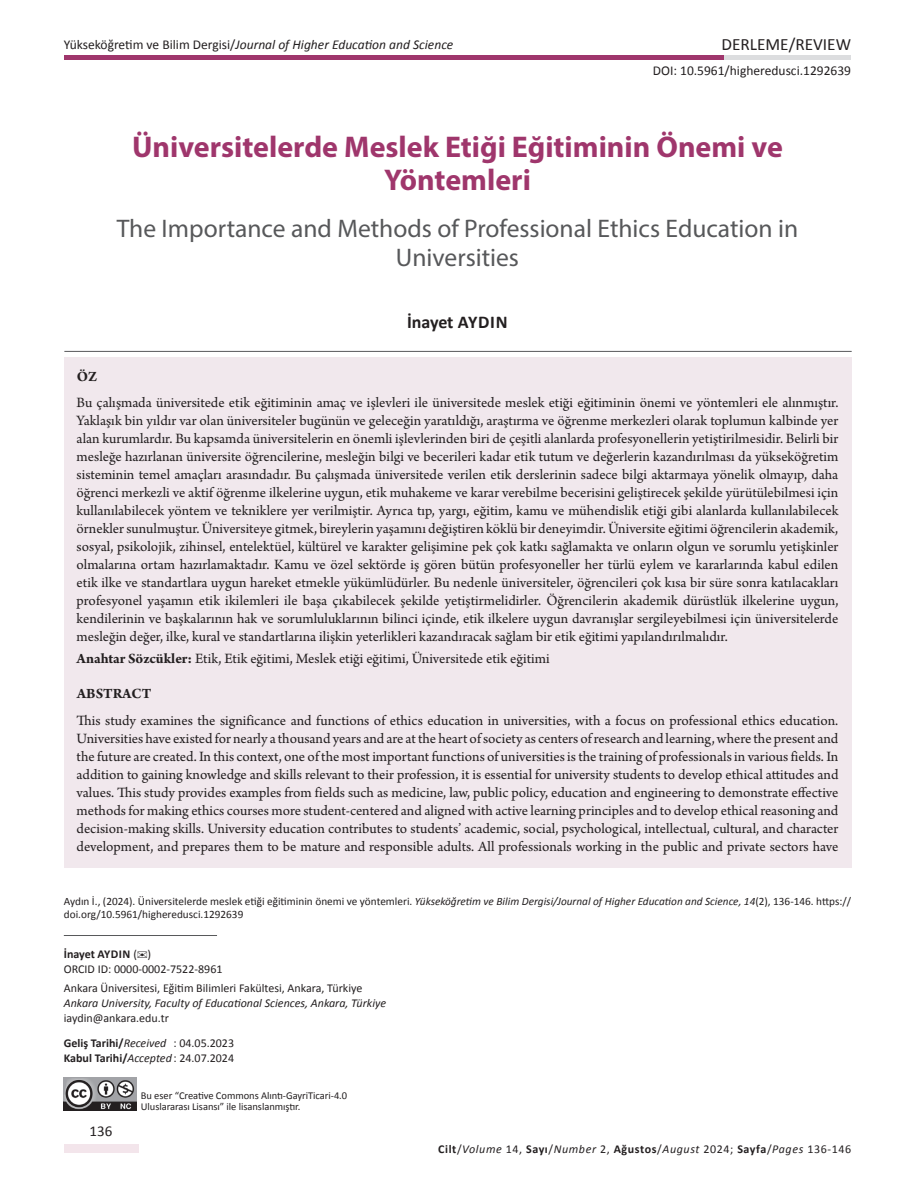
<style>
.page{position:relative;width:915px;height:1191px;background:#fff}
.page>*{position:absolute;margin:0;border:0;box-sizing:border-box;transform-origin:0 0}
.t1{font:700 30px/33px "Myriad Pro";color:#9f366c;text-align:center}
.t2{font:25.5px/29.2px "Myriad Pro";color:#57585a;text-align:center}
.t3{font:700 18px "Calibri";color:#231f20}
.t4{font:17.25px "Calibri";color:#231f20}
.t5{font:15px/18px "Arno Pro";color:#231f20;text-align:justify}
.t6{font:700 15px "Arno Pro";letter-spacing:.005em;color:#231f20}
.t7{font:15px "Calibri";color:#231f20}
.t8{font:italic 13.5px "Calibri";color:#231f20}
.t9{font:13.5px "Calibri";color:#231f20}
.t10{font:12px/15px "Calibri";color:#231f20}
.t11{font:italic 12px "Calibri";letter-spacing:.05em;color:#231f20}
.t12{font:italic 12px "Calibri";color:#231f20}
.t13{font:700 12px "Calibri";color:#231f20}
.t14{font:11.25px/13.5px "Calibri";color:#231f20}
.t15{font:10.5px/11.2px "Calibri";letter-spacing:-.005em;color:#231f20}
.s1{font-style:normal}
.s2{font-weight:700}
.s3{font-style:italic}
.s4{font-weight:400;font-style:italic}
.s5{font-weight:400}
.s6{font-weight:700;font-style:normal}
</style>
<div class="page">
<div style="left:64px;top:1144px;width:74px;height:8px;background:#f3e5eb"></div>
<div style="left:719px;top:55px;width:131px;height:5px;background:#dcdddf"></div>
<div style="left:64px;top:55px;width:659px;height:5px;background:#9f366c"></div>
<div style="left:64px;top:357px;width:786px;height:510px;background:#f1e8ed"></div>
<hr style="left:64px;top:351px;width:787px;height:1px;background:#57585a">
<hr style="left:64px;top:935px;width:153px;height:1px;background:#57585a">
<img style="left:64px;top:1077px;width:73px;height:33px">
<p class="t8" style="left:64px;top:37px;width:391px"><span class="s1">Yükseköğretim ve Bilim Dergisi/</span>Journal of Higher Education and Science</p>
<p class="t4" style="left:721px;top:34px;width:131px">DERLEME/REVIEW</p>
<p class="t9" style="left:652px;top:62px;width:200px">DOI: 10.5961/higheredusci.1292639</p>
<h1 class="t1" style="left:132px;top:130px;width:652px">Üniversitelerde Meslek Etiği Eğitiminin Önemi ve<br>Yöntemleri</h1>
<h2 class="t2" style="left:117px;top:213px;width:682px">The Importance and Methods of Professional Ethics Education in<br>Universities</h2>
<p class="t3" style="left:407px;top:309px;width:102px">İnayet AYDIN</p>
<p class="t6" style="left:77px;top:367px;width:22px">ÖZ</p>
<p class="t5" style="left:77px;top:394px;width:763px">Bu çalışmada üniversitede etik eğitiminin amaç ve işlevleri ile üniversitede meslek etiği eğitiminin önemi ve yöntemleri ele alınmıştır.<br>Yaklaşık bin yıldır var olan üniversiteler bugünün ve geleceğin yaratıldığı, araştırma ve öğrenme merkezleri olarak toplumun kalbinde yer alan kurumlardır. Bu kapsamda üniversitelerin en önemli işlevlerinden biri de çeşitli alanlarda profesyonellerin yetiştirilmesidir. Belirli bir mesleğe hazırlanan üniversite öğrencilerine, mesleğin bilgi ve becerileri kadar etik tutum ve değerlerin kazandırılması da yükseköğretim sisteminin temel amaçları arasındadır. Bu çalışmada üniversitede verilen etik derslerinin sadece bilgi aktarmaya yönelik olmayıp, daha öğrenci merkezli ve aktif öğrenme ilkelerine uygun, etik muhakeme ve karar verebilme becerisini geliştirecek şekilde yürütülebilmesi için kullanılabilecek yöntem ve tekniklere yer verilmiştir. Ayrıca tıp, yargı, eğitim, kamu ve mühendislik etiği gibi alanlarda kullanılabilecek örnekler sunulmuştur. Üniversiteye gitmek, bireylerin yaşamını değiştiren köklü bir deneyimdir. Üniversite eğitimi öğrencilerin akademik, sosyal, psikolojik, zihinsel, entelektüel, kültürel ve karakter gelişimine pek çok katkı sağlamakta ve onların olgun ve sorumlu yetişkinler olmalarına ortam hazırlamaktadır. Kamu ve özel sektörde iş gören bütün profesyoneller her türlü eylem ve kararlarında kabul edilen etik ilke ve standartlara uygun hareket etmekle yükümlüdürler. Bu nedenle üniversiteler, öğrencileri çok kısa bir süre sonra katılacakları profesyonel yaşamın etik ikilemleri ile başa çıkabilecek şekilde yetiştirmelidirler. Öğrencilerin akademik dürüstlük ilkelerine uygun, kendilerinin ve başkalarının hak ve sorumluluklarının bilinci içinde, etik ilkelere uygun davranışlar sergileyebilmesi için üniversitelerde mesleğin değer, ilke, kural ve standartlarına ilişkin yeterlikleri kazandıracak sağlam bir etik eğitimi yapılandırılmalıdır.</p>
<p class="t5" style="left:77px;top:650px;width:474px"><span class="s2">Anahtar Sözcükler:</span> Etik, Etik eğitimi, Meslek etiği eğitimi, Üniversitede etik eğitimi</p>
<p class="t6" style="left:77px;top:685px;width:76px">ABSTRACT</p>
<p class="t5" style="left:77px;top:712px;width:763px">This study examines the significance and functions of ethics education in universities, with a focus on professional ethics education.<br>Universities have existed for nearly a thousand years and are at the heart of society as centers of research and learning, where the present and the future are created. In this context, one of the most important functions of universities is the training of professionals in various fields. In addition to gaining knowledge and skills relevant to their profession, it is essential for university students to develop ethical attitudes and values. This study provides examples from fields such as medicine, law, public policy, education and engineering to demonstrate effective methods for making ethics courses more student-centered and aligned with active learning principles and to develop ethical reasoning and decision-making skills. University education contributes to students’ academic, social, psychological, intellectual, cultural, and character development, and prepares them to be mature and responsible adults. All professionals working in the public and private sectors have</p>
<p class="t14" style="left:64px;top:893px;width:788px">Aydın İ., (2024). Üniversitelerde meslek etiği eğitiminin önemi ve yöntemleri. <span class="s3">Yükseköğretim ve Bilim Dergisi/Journal of Higher Education and Science, 14</span>(2), 136-146. https:// doi.org/10.5961/higheredusci.1292639</p>
<p class="t10" style="left:64px;top:946px;width:160px"><span class="s2">İnayet AYDIN</span> ( )<br>ORCID ID: 0000-0002-7522-8961</p>
<p class="t10" style="left:64px;top:980px;width:300px">Ankara Üniversitesi, Eğitim Bilimleri Fakültesi, Ankara, Türkiye</p>
<p class="t12" style="left:64px;top:996px;width:324px">Ankara University, Faculty of Educational Sciences, Ankara, Türkiye</p>
<p class="t10" style="left:64px;top:1005px;width:172px;line-height:24.8px">iaydin@ankara.edu.tr<br><span class="s2">Geliş Tarihi/</span><span class="s3">Received</span> : 04.05.2023</p>
<p class="t13" style="left:64px;top:1049px;width:172px">Kabul Tarihi/<span class="s4">Accepted</span><span class="s5">: 24.07.2024</span></p>
<p class="t7" style="left:90px;top:1121px;width:24px">136</p>
<p class="t15" style="left:141px;top:1089px;width:208px">Bu eser “Creative Commons Alıntı-GayriTicari-4.0<br>Uluslararası Lisansı” ile lisanslanmıştır.</p>
<p class="t11" style="left:438px;top:1141px;width:414px"><span class="s6">Cilt</span><span class="s1">/</span>Volume <span class="s1">14,</span> <span class="s6">Sayı</span><span class="s1">/</span>Number <span class="s1">2,</span> <span class="s6">Ağustos</span><span class="s1">/</span>August <span class="s1">2024;</span> <span class="s6">Sayfa</span><span class="s1">/</span>Pages <span class="s1">136-146</span></p>
</div>
